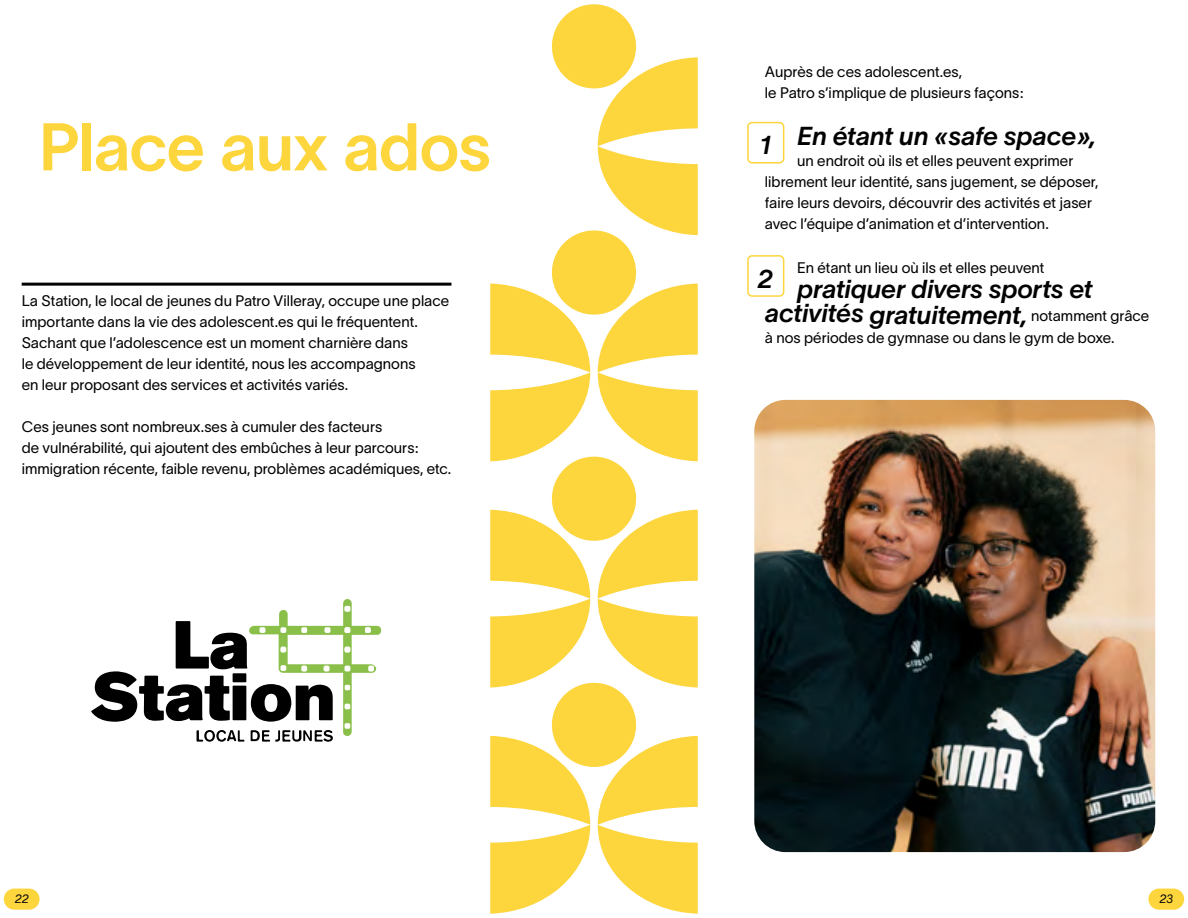
<style>
.page{position:relative;width:1188px;height:918px;background:#fff}
.page>*{position:absolute;margin:0;border:0;box-sizing:border-box;transform-origin:0 0}
.t1{font:66px "TWK Lausanne";letter-spacing:-.015em;color:#fdd53d}
.t2{font:italic 25.5px/25.5px "TWK Lausanne 0600";letter-spacing:-.01em;color:#020203}
.t3{font:15px/21px "TWK Lausanne";color:#020203}
.t4{font:italic 12px "TWK Lausanne 0300";color:#0d0c0b}
.s1{font-family:"TWK Lausanne";font-style:normal;font-size:15px}
</style>
<div class="page">
<svg style="left:598px;top:57px;width:100px;height:178px"></svg>
<div style="left:552px;top:4px;width:84px;height:84px;background:#fdd53d;border-radius:50%"></div>
<svg style="left:598px;top:284px;width:100px;height:177px"></svg>
<div style="left:552px;top:230px;width:84px;height:85px;background:#fdd53d;border-radius:50%"></div>
<svg style="left:490px;top:284px;width:100px;height:177px"></svg>
<svg style="left:598px;top:510px;width:100px;height:178px"></svg>
<div style="left:552px;top:457px;width:84px;height:84px;background:#fdd53d;border-radius:50%"></div>
<svg style="left:490px;top:510px;width:100px;height:178px"></svg>
<svg style="left:598px;top:736px;width:100px;height:178px"></svg>
<div style="left:552px;top:683px;width:84px;height:84px;background:#fdd53d;border-radius:50%"></div>
<svg style="left:490px;top:736px;width:100px;height:178px"></svg>
<div style="left:1148px;top:889px;width:36px;height:21px;background:#fdd53d;border-radius:11px"></div>
<div style="left:4px;top:889px;width:36px;height:21px;background:#fdd53d;border-radius:11px"></div>
<hr style="left:22px;top:283px;width:429px;height:3px;background:#020203">
<svg style="left:91px;top:599px;width:290px;height:143px"></svg>
<img style="left:754px;top:400px;width:401px;height:452px">
<div style="left:747px;top:122px;width:37px;height:42px;border:2px solid #fdd53d;border-radius:4px"></div>
<div style="left:747px;top:255px;width:37px;height:42px;border:2px solid #fdd53d;border-radius:4px"></div>
<h1 class="t1" style="left:39px;top:101px;width:454px">Place aux ados</h1>
<p class="t3" style="left:22px;top:289px;width:429px">La Station, le local de jeunes du Patro Villeray, occupe une place importante dans la vie des adolescent.es qui le fréquentent.<br>Sachant que l’adolescence est un moment charnière dans<br>le développement de leur identité, nous les accompagnons<br>en leur proposant des services et activités variés.</p>
<p class="t3" style="left:22px;top:415px;width:431px">Ces jeunes sont nombreux.ses à cumuler des facteurs<br>de vulnérabilité, qui ajoutent des embûches à leur parcours: immigration récente, faible revenu, problèmes académiques, etc.</p>
<p class="t3" style="left:765px;top:61px;width:260px">Auprès de ces adolescent.es,<br>le Patro s’implique de plusieurs façons:</p>
<h2 class="t2" style="left:797px;top:122px;width:301px">En étant un «safe space»,</h2>
<p class="t3" style="left:765px;top:149px;width:335px;text-indent:32px">un endroit où ils et elles peuvent exprimer librement leur identité, sans jugement, se déposer, faire leurs devoirs, découvrir des activités et jaser avec l’équipe d’animation et d’intervention.</p>
<p class="t3" style="left:797px;top:256px;width:249px">En étant un lieu où ils et elles peuvent</p>
<h2 class="t2" style="left:765px;top:275px;width:386px;text-indent:32px">pratiquer divers sports et activités gratuitement, <span class="s1">notamment grâce</span></h2>
<p class="t3" style="left:765px;top:327px;width:351px">à nos périodes de gymnase ou dans le gym de boxe.</p>
<h2 class="t2" style="left:759px;top:131px;width:13px">1</h2>
<h2 class="t2" style="left:758px;top:264px;width:17px">2</h2>
<p class="t4" style="left:15px;top:891px;width:16px">22</p>
<p class="t4" style="left:1159px;top:891px;width:15px">23</p>
</div>
